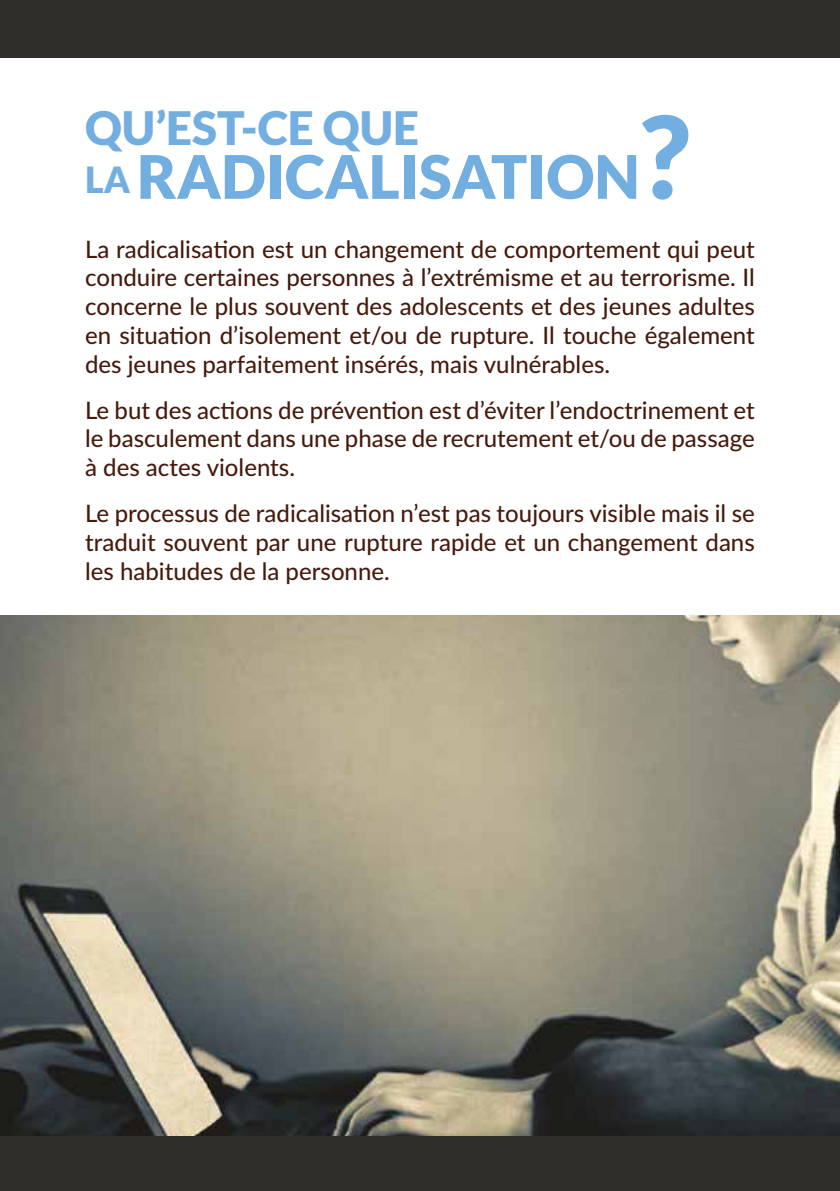
<style>
.page{position:relative;width:840px;height:1191px;background:#fff}
.page>*{position:absolute;margin:0;border:0;box-sizing:border-box;transform-origin:0 0}
.t1{font:900 60px "Lato";color:#73aee1}
.t2{font:900 46px "Lato";color:#73aee1}
.t3{font:500 24px/28.8px "Lato";color:#461a0d;text-align:justify}
.s1{font-size:36px}
.s2{font-size:114px}
</style>
<div class="page">
<img style="left:0;top:616px;width:839px;height:520px">
<div style="left:0;top:0;width:839px;height:57px;background:#302e2a"></div>
<div style="left:0;top:1136px;width:839px;height:55px;background:#302e2a"></div>
<h2 class="t2" style="left:85px;top:101px;width:335px">QU’EST-CE QUE</h2>
<h1 class="t1" style="left:85px;top:142px;width:606px"><span class="s1">LA</span> RADICALISATION<span class="s2">?</span></h1>
<p class="t3" style="left:85px;top:233px;width:670px">La radicalisation est un changement de comportement qui peut conduire certaines personnes à l’extrémisme et au terrorisme. Il concerne le plus souvent des adolescents et des jeunes adultes en situation d’isolement et/ou de rupture. Il touche également des jeunes parfaitement insérés, mais vulnérables.</p>
<p class="t3" style="left:85px;top:394px;width:670px">Le but des actions de prévention est d’éviter l’endoctrinement et le basculement dans une phase de recrutement et/ou de passage à des actes violents.</p>
<p class="t3" style="left:85px;top:498px;width:670px">Le processus de radicalisation n’est pas toujours visible mais il se traduit souvent par une rupture rapide et un changement dans les habitudes de la personne.</p>
</div>
